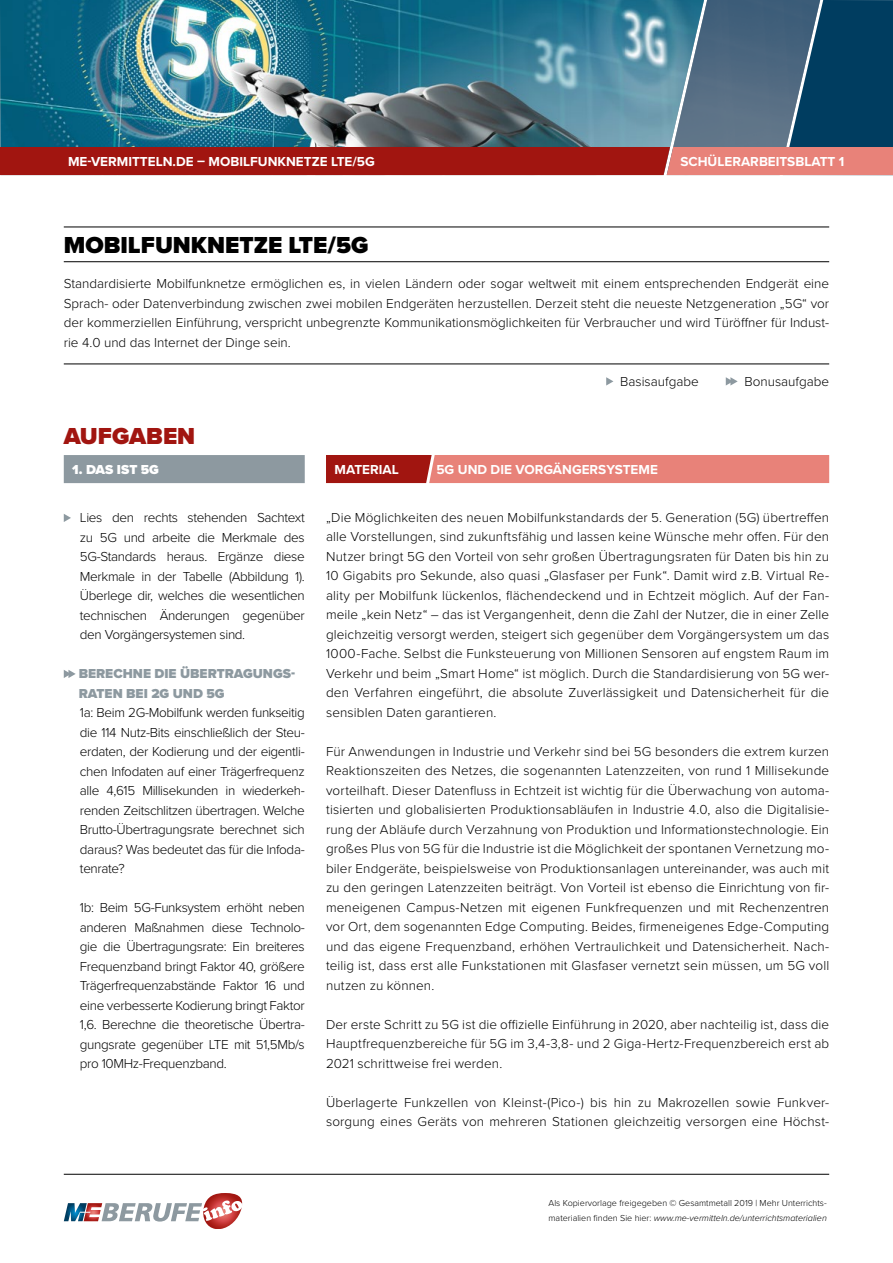
<style>
.page{position:relative;width:893px;height:1263px;background:#fff}
.page>*{position:absolute;margin:0;border:0;box-sizing:border-box;transform-origin:0 0}
.t1{font:900 24px "Proxima Nova";color:#000}
.t2{font:900 24px "Proxima Nova";color:#a11510}
.t3{font:300 13.5px/19.5px "Proxima Nova";letter-spacing:.005em;color:#000;text-align:justify}
.t4{font:700 13.5px "Proxima Nova";color:#fff}
.t5{font:900 13.5px/19.5px "Proxima Nova";color:#8d99a0}
.t6{font:900 13.5px "Proxima Nova";color:#fff}
.t7{font:300 9px/14.4px "Proxima Nova";color:#000}
.s1{font-style:italic}
</style>
<div class="page">
<hr style="left:64px;top:227px;width:765px;height:1px;background:#000">
<hr style="left:64px;top:261px;width:765px;height:1px;background:#000">
<hr style="left:64px;top:364px;width:765px;height:1px;background:#000">
<svg style="left:606px;top:377px;width:7px;height:9px"></svg>
<svg style="left:726px;top:377px;width:12px;height:9px"></svg>
<div style="left:64px;top:455px;width:241px;height:28px;background:#8d99a0"></div>
<svg style="left:64px;top:514px;width:7px;height:8px"></svg>
<svg style="left:326px;top:455px;width:503px;height:28px;background:#d96c64"></svg>
<svg style="left:64px;top:670px;width:12px;height:8px"></svg>
<img style="left:0;top:0;width:893px;height:175px">
<hr style="left:64px;top:1174px;width:765px;height:1px;background:#000">
<svg style="left:64px;top:1193px;width:179px;height:36px"></svg>
<p class="t4" style="left:68px;top:152px;width:308px">ME-VERMITTELN.DE – MOBILFUNKNETZE LTE/5G</p>
<p class="t4" style="left:680px;top:152px;width:166px">SCHÜLERARBEITSBLATT 1</p>
<h1 class="t1" style="left:64px;top:227px;width:306px">MOBILFUNKNETZE LTE/5G</h1>
<p class="t3" style="left:64px;top:273px;width:767px">Standardisierte Mobilfunknetze ermöglichen es, in vielen Ländern oder sogar weltweit mit einem entsprechenden Endgerät eine Sprach- oder Datenverbindung zwischen zwei mobilen Endgeräten herzustellen. Derzeit steht die neueste Netzgeneration „5G“ vor der kommerziellen Einführung, verspricht unbegrenzte Kommunikationsmöglichkeiten für Verbraucher und wird Türöffner für Indust&shy;rie 4.0 und das Internet der Dinge sein.</p>
<p class="t3" style="left:620px;top:371px;width:80px">Basisaufgabe</p>
<p class="t3" style="left:744px;top:371px;width:86px">Bonusaufgabe</p>
<h1 class="t2" style="left:64px;top:418px;width:133px">AUFGABEN</h1>
<p class="t6" style="left:72px;top:459px;width:88px">1. DAS IST 5G</p>
<p class="t3" style="left:80px;top:507px;width:226px">Lies den rechts stehenden Sachtext zu 5G und arbeite die Merkmale des 5G-Standards heraus. Ergänze diese Merkmale in der Tabelle (Abbildung 1).<br>Überlege dir, welches die wesentlichen technischen Änderungen gegenüber den Vorgängersystemen sind.</p>
<p class="t5" style="left:79px;top:664px;width:218px">BERECHNE DIE ÜBERTRAGUNGS-<br>RATEN BEI 2G UND 5G</p>
<p class="t3" style="left:80px;top:702px;width:226px">1a: Beim 2G-Mobilfunk werden funkseitig die 114 Nutz-Bits einschließlich der Steu&shy;erdaten, der Kodierung und der eigentli&shy;chen Infodaten auf einer Trägerfrequenz alle 4,615 Millisekunden in wiederkeh&shy;renden Zeitschlitzen übertragen. Welche Brutto-Übertragungsrate berechnet sich daraus? Was bedeutet das für die Infoda&shy;tenrate?</p>
<p class="t3" style="left:80px;top:897px;width:226px">1b: Beim 5G-Funksystem erhöht neben anderen Maßnahmen diese Technolo&shy;gie die Übertragungsrate: Ein breiteres Frequenzband bringt Faktor 40, größere Trägerfrequenzabstände Faktor 16 und eine verbesserte Kodierung bringt Faktor 1,6. Berechne die theoretische Übertra&shy;gungsrate gegenüber LTE mit 51,5Mb/s pro 10MHz-Frequenzband.</p>
<p class="t4" style="left:334px;top:460px;width:66px">MATERIAL</p>
<p class="t4" style="left:436px;top:460px;width:223px">5G UND DIE VORGÄNGERSYSTEME</p>
<p class="t3" style="left:326px;top:507px;width:505px">„Die Möglichkeiten des neuen Mobilfunkstandards der 5. Generation (5G) übertreffen alle Vorstellungen, sind zukunftsfähig und lassen keine Wünsche mehr offen. Für den Nutzer bringt 5G den Vorteil von sehr großen Übertragungsraten für Daten bis hin zu 10 Gigabits pro Sekunde, also quasi „Glasfaser per Funk“. Damit wird z.B. Virtual Re&shy;ality per Mobilfunk lückenlos, flächendeckend und in Echtzeit möglich. Auf der Fan&shy;meile „kein Netz“ – das ist Vergangenheit, denn die Zahl der Nutzer, die in einer Zelle gleichzeitig versorgt werden, steigert sich gegenüber dem Vorgängersystem um das 1000-Fache. Selbst die Funksteuerung von Millionen Sensoren auf engstem Raum im Verkehr und beim „Smart Home“ ist möglich. Durch die Standardisierung von 5G wer&shy;den Verfahren eingeführt, die absolute Zuverlässigkeit und Datensicherheit für die sensiblen Daten garantieren.</p>
<p class="t3" style="left:326px;top:741px;width:505px">Für Anwendungen in Industrie und Verkehr sind bei 5G besonders die extrem kurzen Reaktionszeiten des Netzes, die sogenannten Latenzzeiten, von rund 1 Millisekunde vorteilhaft. Dieser Datenfluss in Echtzeit ist wichtig für die Überwachung von automa&shy;tisierten und globalisierten Produktionsabläufen in Industrie 4.0, also die Digitalisie&shy;rung der Abläufe durch Verzahnung von Produktion und Informationstechnologie. Ein großes Plus von 5G für die Industrie ist die Möglichkeit der spontanen Vernetzung mo&shy;biler Endgeräte, beispielsweise von Produktionsanlagen untereinander, was auch mit zu den geringen Latenzzeiten beiträgt. Von Vorteil ist ebenso die Einrichtung von fir&shy;meneigenen Campus-Netzen mit eigenen Funkfrequenzen und mit Rechenzentren vor Ort, dem sogenannten Edge Computing. Beides, firmeneigenes Edge-Computing und das eigene Frequenzband, erhöhen Vertraulichkeit und Datensicherheit. Nach&shy;teilig ist, dass erst alle Funkstationen mit Glasfaser vernetzt sein müssen, um 5G voll nutzen zu können.</p>
<p class="t3" style="left:326px;top:1014px;width:505px">Der erste Schritt zu 5G ist die offizielle Einführung in 2020, aber nachteilig ist, dass die Hauptfrequenzbereiche für 5G im 3,4-3,8- und 2 Giga-Hertz-Frequenzbereich erst ab 2021 schrittweise frei werden.</p>
<p class="t3" style="left:326px;top:1092px;width:505px">Überlagerte Funkzellen von Kleinst-(Pico-) bis hin zu Makrozellen sowie Funkver&shy;sorgung eines Geräts von mehreren Stationen gleichzeitig versorgen eine Höchst-</p>
<p class="t7" style="left:549px;top:1196px;width:280px">Als Kopiervorlage freigegeben © Gesamtmetall 2019 | Mehr Unterrichts&shy;materialien finden Sie hier: <span class="s1">www.me-vermitteln.de/unterrichtsmaterialien</span></p>
</div>
